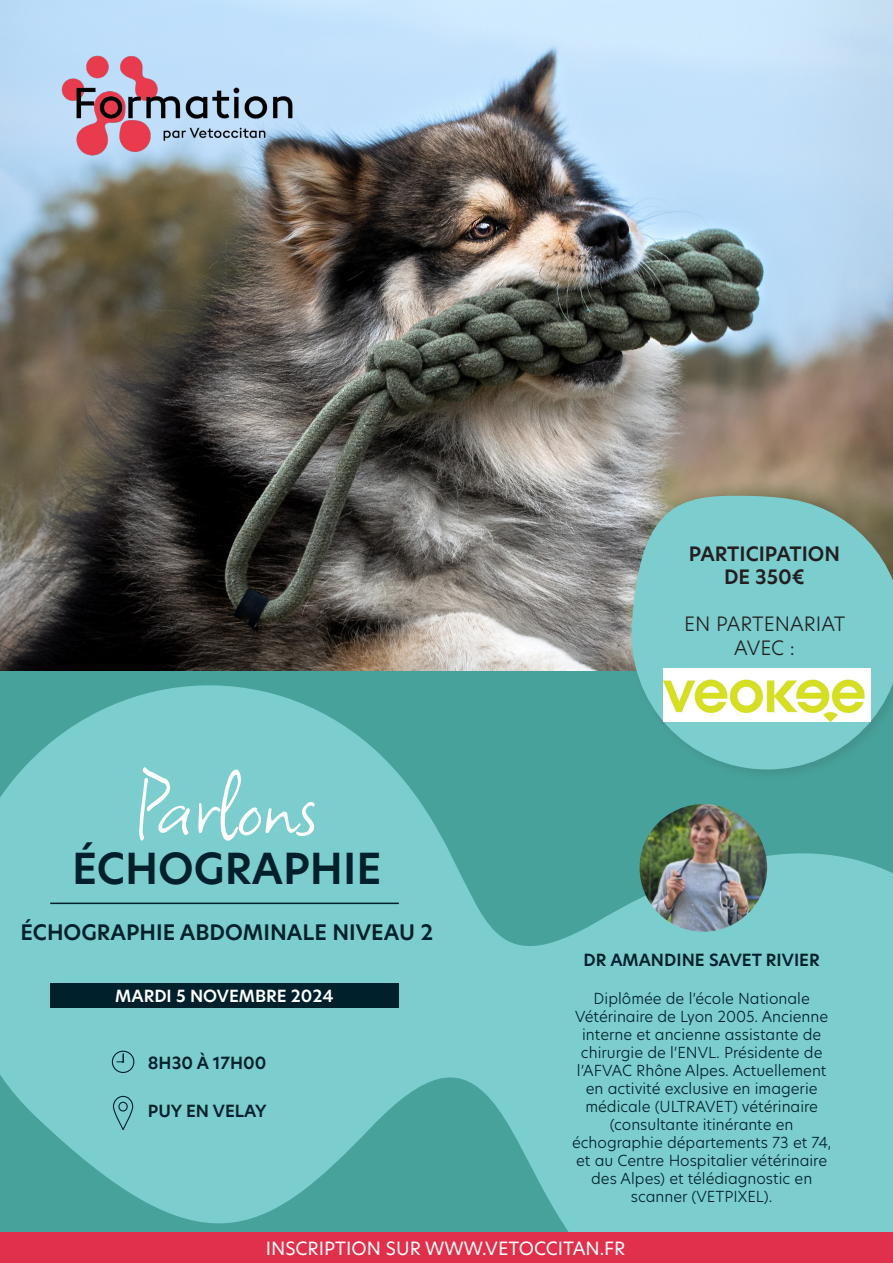
<style>
.page{position:relative;width:893px;height:1263px;background:#fff}
.page>*{position:absolute;margin:0;border:0;box-sizing:border-box;transform-origin:0 0}
.t1{font:100.5px "Square Peg";color:#fff}
.t2{font:600 42px "New Hero";color:#00212b}
.t3{font:600 21px "New Hero";color:#00212b}
.t4{font:600 19.5px/23.4px "New Hero";color:#231f20;text-align:center}
.t5{font:300 19.5px/23.4px "New Hero";color:#231f20;text-align:center}
.t6{font:18px "New Hero";color:#fff}
.t7{font:600 16.5px "New Hero";color:#00212b}
.t8{font:600 16.5px "New Hero";color:#fff}
.t9{font:300 15px/18px "New Hero";color:#00212b;text-align:center}
</style>
<div class="page">
<img style="left:0;top:0;width:893px;height:659px">
<svg style="left:0;top:659px;width:893px;height:573px;background:#6cbebd"></svg>
<div style="left:0;top:1232px;width:893px;height:31px;background:#e1304b"></div>
<img style="left:60px;top:54px;width:250px;height:102px">
<hr style="left:50px;top:902px;width:349px;height:2px;background:#00212b">
<img style="left:640px;top:804px;width:127px;height:128px;border-radius:64px">
<div style="left:50px;top:983px;width:349px;height:24px;background:#00212b"></div>
<svg style="left:116px;top:1053px;width:9px;height:11px"></svg>
<div style="left:112px;top:1051px;width:22px;height:22px;border:1px solid #00212b;border-radius:50%"></div>
<svg style="left:112px;top:1095px;width:22px;height:35px"></svg>
<div style="left:627px;top:492px;width:266px;height:290px;background:#231f20;opacity:.12"></div>
<svg style="left:626px;top:496px;width:267px;height:273px;background:#77c0be"></svg>
<img style="left:664px;top:668px;width:207px;height:54px">
<h1 class="t1" style="left:137px;top:732px;width:182px">Parlons</h1>
<h2 class="t2" style="left:72px;top:840px;width:311px">ÉCHOGRAPHIE</h2>
<h3 class="t3" style="left:21px;top:918px;width:414px">ÉCHOGRAPHIE ABDOMINALE NIVEAU 2</h3>
<p class="t8" style="left:115px;top:984px;width:220px">MARDI 5 NOVEMBRE 2024</p>
<p class="t7" style="left:148px;top:1051px;width:120px">8H30 À 17H00</p>
<p class="t7" style="left:148px;top:1099px;width:120px">PUY EN VELAY</p>
<h3 class="t4" style="left:689px;top:542px;width:153px">PARTICIPATION<br>DE 350€</h3>
<h3 class="t5" style="left:684px;top:612px;width:163px">EN PARTENARIAT<br>AVEC :</h3>
<p class="t7" style="left:584px;top:949px;width:238px">DR AMANDINE SAVET RIVIER</p>
<p class="t9" style="left:572px;top:989px;width:261px">Diplômée de l’école Nationale<br>Vétérinaire de Lyon 2005. Ancienne interne et ancienne assistante de chirurgie de l’ENVL. Présidente de l’AFVAC Rhône Alpes. Actuellement en activité exclusive en imagerie médicale (ULTRAVET) vétérinaire (consultante itinérante en échographie départements 73 et 74, et au Centre Hospitalier vétérinaire des Alpes) et télédiagnostic en scanner (VETPIXEL).</p>
<p class="t6" style="left:266px;top:1236px;width:361px">INSCRIPTION SUR WWW.VETOCCITAN.FR</p>
</div>
